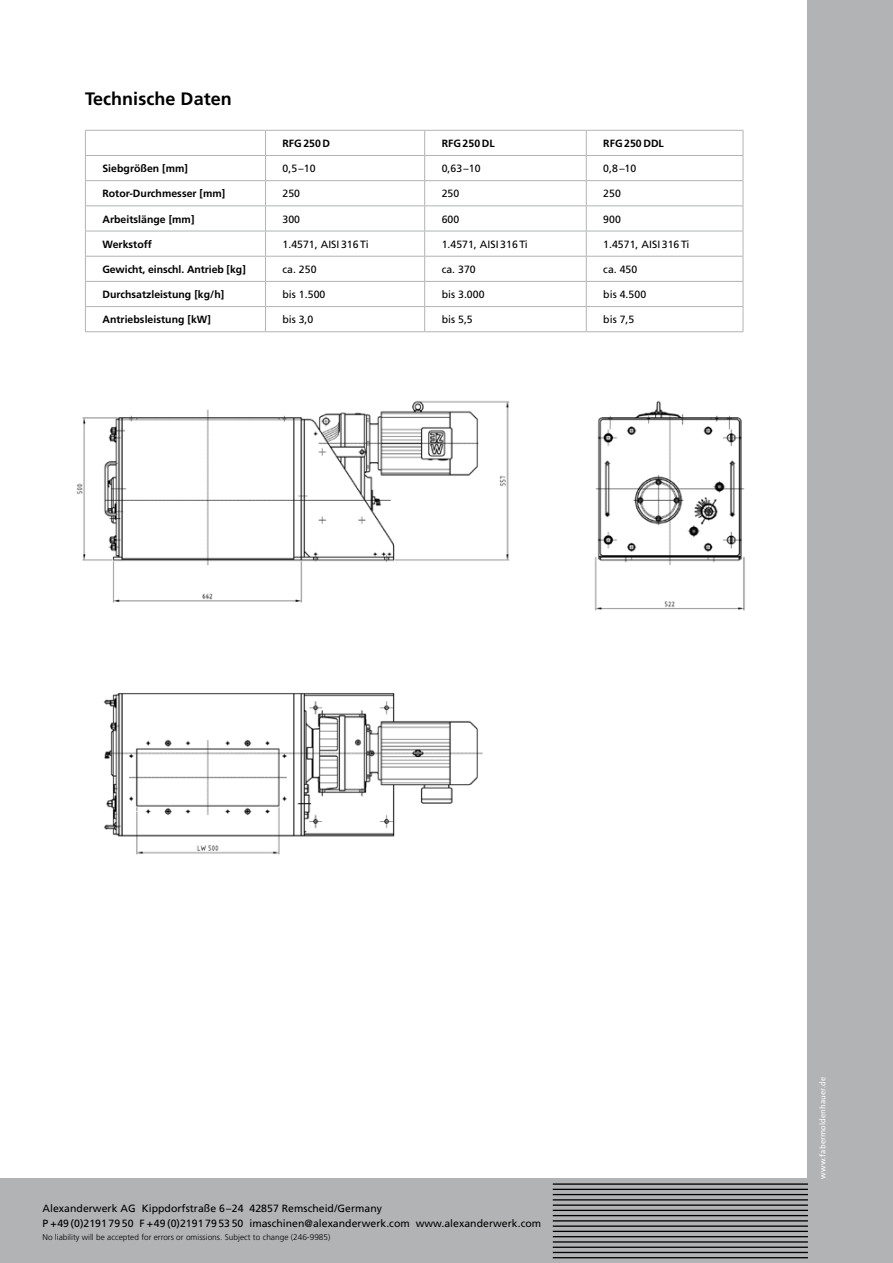
<style>
.page{position:relative;width:893px;height:1263px;background:#fff}
.page>*{position:absolute;margin:0;border:0;box-sizing:border-box;transform-origin:0 0}
.t1{font:700 18px "Frutiger";letter-spacing:.005em;color:#000}
.t2{font:10.5px/15px "Frutiger";letter-spacing:.005em;color:#000}
.t3{font:700 10.5px "Frutiger";letter-spacing:.005em;color:#000}
.t4{font:300 8.25px "Frutiger";letter-spacing:.005em;color:#000}
.t5{font:8.25px "The Sans";letter-spacing:.015em;color:#fff}
</style>
<div class="page">
<div style="left:0;top:1179px;width:893px;height:84px;background:#b1b3b4"></div>
<div style="left:808px;top:0;width:85px;height:1263px;background:#b1b3b4"></div>
<hr style="left:553px;top:1184px;width:255px;height:1px;background:#000">
<hr style="left:553px;top:1189px;width:255px;height:1px;background:#000">
<hr style="left:553px;top:1194px;width:255px;height:1px;background:#000">
<hr style="left:553px;top:1205px;width:255px;height:1px;background:#000">
<hr style="left:553px;top:1199px;width:255px;height:1px;background:#000">
<hr style="left:553px;top:1215px;width:255px;height:1px;background:#000">
<hr style="left:553px;top:1210px;width:255px;height:1px;background:#000">
<hr style="left:553px;top:1220px;width:255px;height:1px;background:#000">
<hr style="left:553px;top:1226px;width:255px;height:1px;background:#000">
<hr style="left:553px;top:1231px;width:255px;height:1px;background:#000">
<hr style="left:553px;top:1236px;width:255px;height:1px;background:#000">
<hr style="left:553px;top:1247px;width:255px;height:1px;background:#000">
<hr style="left:553px;top:1242px;width:255px;height:1px;background:#000">
<hr style="left:553px;top:1257px;width:255px;height:1px;background:#000">
<hr style="left:553px;top:1252px;width:255px;height:1px;background:#000">
<img style="left:76px;top:400px;width:669px;height:455px">
<hr style="left:85px;top:130px;width:180px;height:1px;background:#b1b3b4">
<hr style="left:265px;top:130px;width:160px;height:1px;background:#b1b3b4">
<hr style="left:425px;top:130px;width:161px;height:1px;background:#b1b3b4">
<hr style="left:586px;top:130px;width:157px;height:1px;background:#b1b3b4">
<hr style="left:85px;top:155px;width:180px;height:1px;background:#b1b3b4">
<hr style="left:265px;top:155px;width:160px;height:1px;background:#b1b3b4">
<hr style="left:425px;top:155px;width:161px;height:1px;background:#b1b3b4">
<hr style="left:586px;top:155px;width:157px;height:1px;background:#b1b3b4">
<hr style="left:85px;top:180px;width:180px;height:1px;background:#b1b3b4">
<hr style="left:265px;top:180px;width:160px;height:1px;background:#b1b3b4">
<hr style="left:425px;top:180px;width:161px;height:1px;background:#b1b3b4">
<hr style="left:586px;top:180px;width:157px;height:1px;background:#b1b3b4">
<hr style="left:85px;top:205px;width:180px;height:1px;background:#b1b3b4">
<hr style="left:265px;top:205px;width:160px;height:1px;background:#b1b3b4">
<hr style="left:425px;top:205px;width:161px;height:1px;background:#b1b3b4">
<hr style="left:586px;top:205px;width:157px;height:1px;background:#b1b3b4">
<hr style="left:85px;top:231px;width:180px;height:1px;background:#b1b3b4">
<hr style="left:265px;top:231px;width:160px;height:1px;background:#b1b3b4">
<hr style="left:425px;top:231px;width:161px;height:1px;background:#b1b3b4">
<hr style="left:586px;top:231px;width:157px;height:1px;background:#b1b3b4">
<hr style="left:85px;top:256px;width:180px;height:1px;background:#b1b3b4">
<hr style="left:265px;top:256px;width:160px;height:1px;background:#b1b3b4">
<hr style="left:425px;top:256px;width:161px;height:1px;background:#b1b3b4">
<hr style="left:586px;top:256px;width:157px;height:1px;background:#b1b3b4">
<hr style="left:85px;top:281px;width:180px;height:1px;background:#b1b3b4">
<hr style="left:265px;top:281px;width:160px;height:1px;background:#b1b3b4">
<hr style="left:425px;top:281px;width:161px;height:1px;background:#b1b3b4">
<hr style="left:586px;top:281px;width:157px;height:1px;background:#b1b3b4">
<hr style="left:85px;top:306px;width:180px;height:1px;background:#b1b3b4">
<svg style="left:85px;top:131px;width:1px;height:200px"></svg>
<hr style="left:265px;top:306px;width:160px;height:1px;background:#b1b3b4">
<svg style="left:265px;top:131px;width:1px;height:200px"></svg>
<hr style="left:425px;top:306px;width:161px;height:1px;background:#b1b3b4">
<svg style="left:424px;top:131px;width:1px;height:200px"></svg>
<hr style="left:586px;top:306px;width:157px;height:1px;background:#b1b3b4">
<svg style="left:586px;top:131px;width:1px;height:200px"></svg>
<svg style="left:743px;top:131px;width:1px;height:200px"></svg>
<hr style="left:85px;top:331px;width:180px;height:1px;background:#b1b3b4">
<hr style="left:265px;top:331px;width:160px;height:1px;background:#b1b3b4">
<hr style="left:425px;top:331px;width:161px;height:1px;background:#b1b3b4">
<hr style="left:586px;top:331px;width:157px;height:1px;background:#b1b3b4">
<p class="t1" style="left:85px;top:88px;width:148px">Technische Daten</p>
<p class="t3" style="left:283px;top:137px;width:49px">RFG 250 D</p>
<p class="t3" style="left:442px;top:137px;width:54px">RFG 250 DL</p>
<p class="t3" style="left:603px;top:137px;width:62px">RFG 250 DDL</p>
<p class="t3" style="left:102px;top:162px;width:87px">Siebgrößen [mm]</p>
<p class="t2" style="left:283px;top:161px;width:35px">0,5–10</p>
<p class="t2" style="left:442px;top:161px;width:40px">0,63–10</p>
<p class="t2" style="left:603px;top:161px;width:35px">0,8–10</p>
<p class="t3" style="left:102px;top:188px;width:124px">Rotor-Durchmesser [mm]</p>
<p class="t2" style="left:283px;top:186px;width:19px">250</p>
<p class="t2" style="left:442px;top:186px;width:19px">250</p>
<p class="t2" style="left:603px;top:186px;width:19px">250</p>
<p class="t3" style="left:102px;top:213px;width:94px">Arbeitslänge [mm]</p>
<p class="t2" style="left:283px;top:211px;width:19px">300</p>
<p class="t2" style="left:442px;top:211px;width:19px">600</p>
<p class="t2" style="left:603px;top:211px;width:19px">900</p>
<p class="t3" style="left:102px;top:238px;width:51px">Werkstoff</p>
<p class="t2" style="left:283px;top:237px;width:88px">1.4571, AISI 316 Ti</p>
<p class="t2" style="left:442px;top:237px;width:88px">1.4571, AISI 316 Ti</p>
<p class="t2" style="left:603px;top:237px;width:88px">1.4571, AISI 316 Ti</p>
<p class="t3" style="left:102px;top:263px;width:145px">Gewicht, einschl. Antrieb [kg]</p>
<p class="t2" style="left:283px;top:262px;width:36px">ca. 250</p>
<p class="t2" style="left:442px;top:262px;width:36px">ca. 370</p>
<p class="t2" style="left:603px;top:262px;width:36px">ca. 450</p>
<p class="t3" style="left:102px;top:288px;width:123px">Durchsatzleistung [kg/h]</p>
<p class="t2" style="left:283px;top:287px;width:44px">bis 1.500</p>
<p class="t2" style="left:442px;top:287px;width:44px">bis 3.000</p>
<p class="t2" style="left:603px;top:287px;width:44px">bis 4.500</p>
<p class="t3" style="left:102px;top:313px;width:110px">Antriebsleistung [kW]</p>
<p class="t2" style="left:283px;top:312px;width:32px">bis 3,0</p>
<p class="t2" style="left:442px;top:312px;width:33px">bis 5,5</p>
<p class="t2" style="left:603px;top:312px;width:33px">bis 7,5</p>
<p class="t2" style="left:43px;top:1200px;width:500px">Alexanderwerk AG Kippdorfstraße 6–24 42857 Remscheid/Germany<br>P +49 (0)2191 79 50 F +49 (0)2191 79 53 50 imaschinen@alexanderwerk.com www.alexanderwerk.com</p>
<p class="t4" style="left:43px;top:1232px;width:289px">No liability will be accepted for errors or omissions. Subject to change (246-9985)</p>
<p class="t5" style="left:816px;top:1179px;width:103px;rotate:-90deg">www.fabermoldenhauer.de</p>
</div>
